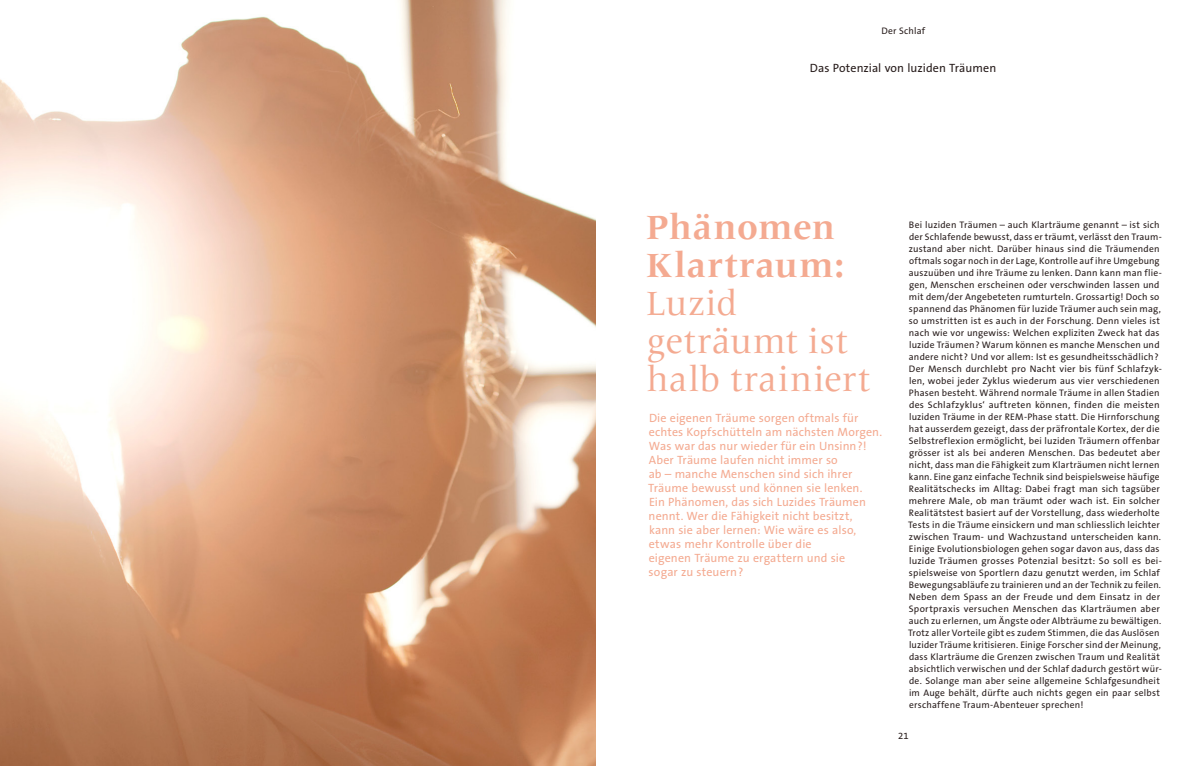
<style>
.page{position:relative;width:1191px;height:766px;background:#fff}
.page>*{position:absolute;margin:0;border:0;box-sizing:border-box;transform-origin:0 0}
.t1{font:35px/38px "Frutiger Serif LT Pro";letter-spacing:.02em;color:#f4aa91}
.t2{font:700 35px/38px "Frutiger Serif LT Pro";letter-spacing:.02em;color:#f4aa91}
.t3{font:12px/14px "The Sans B W5 Plain";letter-spacing:.01em;color:#f4aa91}
.t4{font:12px "The Sans B W5 Plain";letter-spacing:.005em;color:#281d1c}
.t5{font:9.5px/12px "The Sans B W5 Plain";letter-spacing:.02em;color:#281d1c}
</style>
<div class="page">
<img style="left:0;top:0;width:595px;height:765px">
<p class="t5" style="left:881px;top:25px;width:45px">Der Schlaf</p>
<p class="t4" style="left:810px;top:60px;width:188px">Das Potenzial von luziden Träumen</p>
<h1 class="t2" style="left:646px;top:208px;width:200px">Phänomen<br>Klartraum:</h1>
<h1 class="t1" style="left:646px;top:284px;width:226px">Luzid geträumt ist halb trainiert</h1>
<p class="t3" style="left:648px;top:411px;width:235px">Die eigenen Träume sorgen oftmals für echtes Kopfschütteln am nächsten Morgen.<br>Was war das nur wieder für ein Unsinn?!<br>Aber Träume laufen nicht immer so<br>ab – manche Menschen sind sich ihrer Träume bewusst und können sie lenken.<br>Ein Phänomen, das sich Luzides Träumen nennt. Wer die Fähigkeit nicht besitzt,<br>kann sie aber lernen: Wie wäre es also, etwas mehr Kontrolle über die<br>eigenen Träume zu ergattern und sie<br>sogar zu steuern?</p>
<p class="t5" style="left:908px;top:218px;width:255px">Bei luziden Träumen – auch Klarträume genannt – ist sich der Schlafende bewusst, dass er träumt, verlässt den Traum&shy;zustand aber nicht. Darüber hinaus sind die Träumenden oftmals sogar noch in der Lage, Kontrolle auf ihre Umgebung auszuüben und ihre Träume zu lenken. Dann kann man flie&shy;gen, Menschen erscheinen oder verschwinden lassen und mit dem/der Angebeteten rumturteln. Grossartig! Doch so spannend das Phänomen für luzide Träumer auch sein mag, so umstritten ist es auch in der Forschung. Denn vieles ist nach wie vor ungewiss: Welchen expliziten Zweck hat das luzide Träumen? Warum können es manche Menschen und andere nicht? Und vor allem: Ist es gesundheitsschädlich?<br>Der Mensch durchlebt pro Nacht vier bis fünf Schlafzyk&shy;len, wobei jeder Zyklus wiederum aus vier verschiedenen Phasen besteht. Während normale Träume in allen Stadien des Schlafzyklus‘ auftreten können, finden die meisten luziden Träume in der REM-Phase statt. Die Hirnforschung hat ausserdem gezeigt, dass der präfrontale Kortex, der die Selbstreflexion ermöglicht, bei luziden Träumern offenbar grösser ist als bei anderen Menschen. Das bedeutet aber nicht, dass man die Fähigkeit zum Klarträumen nicht lernen kann. Eine ganz einfache Technik sind beispielsweise häufige Realitätschecks im Alltag: Dabei fragt man sich tagsüber mehrere Male, ob man träumt oder wach ist. Ein solcher Realitätstest basiert auf der Vorstellung, dass wiederholte Tests in die Träume einsickern und man schliesslich leichter zwischen Traum- und Wachzustand unterscheiden kann.<br>Einige Evolutionsbiologen gehen sogar davon aus, dass das luzide Träumen grosses Potenzial besitzt: So soll es bei&shy;spielsweise von Sportlern dazu genutzt werden, im Schlaf Bewegungsabläufe zu trainieren und an der Technik zu feilen.<br>Neben dem Spass an der Freude und dem Einsatz in der Sportpraxis versuchen Menschen das Klarträumen aber auch zu erlernen, um Ängste oder Albträume zu bewältigen.<br>Trotz aller Vorteile gibt es zudem Stimmen, die das Auslösen luzider Träume kritisieren. Einige Forscher sind der Meinung, dass Klarträume die Grenzen zwischen Traum und Realität absichtlich verwischen und der Schlaf dadurch gestört wür&shy;de. Solange man aber seine allgemeine Schlafgesundheit im Auge behält, dürfte auch nichts gegen ein paar selbst erschaffene Traum-Abenteuer sprechen!</p>
<p class="t5" style="left:898px;top:729px;width:12px">21</p>
</div>
